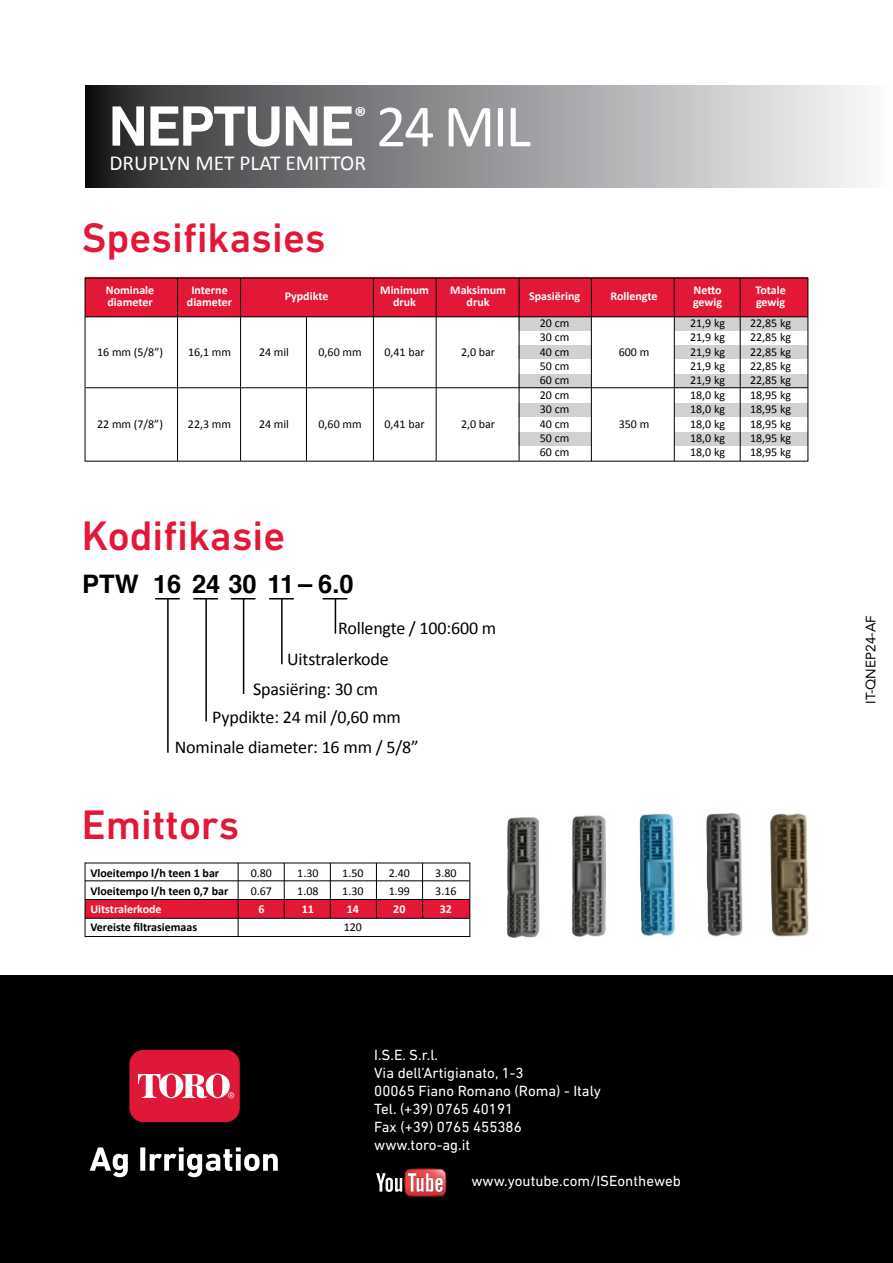
<style>
.page{position:relative;width:893px;height:1263px;background:#fff}
.page>*{position:absolute;margin:0;border:0;box-sizing:border-box;transform-origin:0 0}
.t1{font:60.45px "Calibri";color:#fff}
.t2{font:500 42px "DIN Next LT Pro";color:#e31837}
.t3{font:700 25.5px "Helvetica";color:#000}
.t4{font:700 23.4px "Calibri";color:#fff}
.t5{font:21.45px "Calibri";color:#fff}
.t6{font:18px/32px "Calibri";letter-spacing:-.01em;color:#000}
.t7{font:15px/18px "DIN Next LT Pro";color:#fff}
.t8{font:13.5px "Avenir";color:#000}
.t9{font:12px "Calibri";color:#000}
.t10{font:700 12px "Calibri";color:#fff}
.t11{font:700 12px "Calibri";color:#000}
</style>
<div class="page">
<div style="left:85px;top:899px;width:384px;height:19px;background:#e31837"></div>
<div style="left:85px;top:862px;width:385px;height:75px;border:1px solid #000"></div>
<div style="left:85px;top:278px;width:723px;height:39px;background:#e31837"></div>
<div style="left:674px;top:317px;width:134px;height:13px;background:#d2d0d0"></div>
<div style="left:674px;top:346px;width:134px;height:13px;background:#d2d0d0"></div>
<div style="left:674px;top:374px;width:134px;height:14px;background:#d2d0d0"></div>
<div style="left:674px;top:403px;width:134px;height:14px;background:#d2d0d0"></div>
<div style="left:674px;top:432px;width:134px;height:14px;background:#d2d0d0"></div>
<div style="left:519px;top:317px;width:72px;height:13px;background:#d2d0d0"></div>
<div style="left:519px;top:346px;width:72px;height:13px;background:#d2d0d0"></div>
<div style="left:519px;top:374px;width:72px;height:14px;background:#d2d0d0"></div>
<div style="left:519px;top:403px;width:72px;height:14px;background:#d2d0d0"></div>
<div style="left:519px;top:432px;width:72px;height:14px;background:#d2d0d0"></div>
<div style="left:0;top:976px;width:893px;height:287px;background:#000"></div>
<svg style="left:376px;top:1168px;width:70px;height:28px"></svg>
<div style="left:129px;top:1050px;width:111px;height:72px;background:#df1837;border-radius:14px"></div>
<svg style="left:138px;top:1073px;width:96px;height:25px"></svg>
<svg style="left:90px;top:1147px;width:38px;height:30px"></svg>
<div style="left:140px;top:1147px;width:5px;height:24px;background:#fff"></div>
<svg style="left:150px;top:1147px;width:128px;height:30px"></svg>
<img style="left:507px;top:813px;width:302px;height:125px">
<hr style="left:85px;top:316px;width:723px;height:1px;background:#000">
<hr style="left:86px;top:387px;width:722px;height:1px;background:#000">
<hr style="left:177px;top:278px;width:1px;height:183px;background:#000">
<hr style="left:240px;top:278px;width:1px;height:183px;background:#000">
<hr style="left:373px;top:278px;width:1px;height:183px;background:#000">
<hr style="left:306px;top:317px;width:1px;height:144px;background:#000">
<hr style="left:436px;top:278px;width:1px;height:183px;background:#000">
<hr style="left:519px;top:278px;width:1px;height:183px;background:#000">
<hr style="left:591px;top:279px;width:1px;height:182px;background:#000">
<hr style="left:674px;top:279px;width:1px;height:182px;background:#000">
<hr style="left:740px;top:279px;width:1px;height:182px;background:#000">
<hr style="left:167px;top:599px;width:2px;height:154px;background:#000">
<svg style="left:155px;top:598px;width:25px;height:1px"></svg>
<hr style="left:205px;top:599px;width:2px;height:122px;background:#000">
<svg style="left:193px;top:598px;width:25px;height:1px"></svg>
<hr style="left:243px;top:599px;width:1px;height:95px;background:#000">
<svg style="left:231px;top:598px;width:24px;height:1px"></svg>
<hr style="left:281px;top:599px;width:2px;height:65px;background:#000">
<svg style="left:269px;top:598px;width:25px;height:1px"></svg>
<hr style="left:335px;top:599px;width:1px;height:35px;background:#000">
<svg style="left:323px;top:598px;width:24px;height:1px"></svg>
<hr style="left:85px;top:880px;width:384px;height:1px;background:#000">
<hr style="left:85px;top:899px;width:384px;height:1px;background:#000">
<hr style="left:85px;top:918px;width:384px;height:1px;background:#000">
<hr style="left:238px;top:863px;width:1px;height:73px;background:#000">
<hr style="left:284px;top:863px;width:1px;height:55px;background:#000">
<hr style="left:330px;top:863px;width:1px;height:55px;background:#000">
<hr style="left:376px;top:863px;width:1px;height:55px;background:#000">
<hr style="left:422px;top:863px;width:1px;height:55px;background:#000">
<svg style="left:85px;top:85px;width:780px;height:102px;background:#97989a"></svg>
<svg style="left:112px;top:106px;width:32px;height:40px"></svg>
<svg style="left:150px;top:106px;width:130px;height:41px"></svg>
<svg style="left:286px;top:106px;width:31px;height:40px"></svg>
<svg style="left:324px;top:106px;width:28px;height:40px"></svg>
<h3 class="t4" style="left:354px;top:101px;width:13px">®</h3>
<h1 class="t1" style="left:376px;top:88px;width:156px">24 MIL</h1>
<h3 class="t5" style="left:109px;top:149px;width:258px">DRUPLYN MET PLAT EMITTOR</h3>
<h2 class="t2" style="left:82px;top:213px;width:245px">Spesifikasies</h2>
<p class="t10" style="left:694px;top:283px;width:30px">Netto</p>
<p class="t10" style="left:755px;top:283px;width:32px">Totale</p>
<p class="t10" style="left:106px;top:283px;width:50px">Nominale</p>
<p class="t10" style="left:191px;top:283px;width:38px">Interne</p>
<p class="t10" style="left:380px;top:283px;width:50px">Minimum</p>
<p class="t10" style="left:450px;top:283px;width:57px">Maksimum</p>
<p class="t10" style="left:285px;top:289px;width:45px">Pypdikte</p>
<p class="t10" style="left:529px;top:289px;width:53px">Spasiëring</p>
<p class="t10" style="left:611px;top:289px;width:49px">Rollengte</p>
<p class="t10" style="left:107px;top:295px;width:47px">diameter</p>
<p class="t10" style="left:187px;top:295px;width:47px">diameter</p>
<p class="t10" style="left:393px;top:295px;width:24px">druk</p>
<p class="t10" style="left:467px;top:295px;width:24px">druk</p>
<p class="t10" style="left:693px;top:295px;width:31px">gewig</p>
<p class="t10" style="left:756px;top:295px;width:31px">gewig</p>
<p class="t9" style="left:540px;top:315px;width:31px">20 cm</p>
<p class="t9" style="left:690px;top:315px;width:37px">21,9 kg</p>
<p class="t9" style="left:750px;top:315px;width:43px">22,85 kg</p>
<p class="t9" style="left:540px;top:330px;width:31px">30 cm</p>
<p class="t9" style="left:690px;top:330px;width:37px">21,9 kg</p>
<p class="t9" style="left:750px;top:330px;width:43px">22,85 kg</p>
<p class="t9" style="left:97px;top:344px;width:67px">16 mm (5/8”)</p>
<p class="t9" style="left:188px;top:344px;width:45px">16,1 mm</p>
<p class="t9" style="left:259px;top:344px;width:31px">24 mil</p>
<p class="t9" style="left:318px;top:344px;width:45px">0,60 mm</p>
<p class="t9" style="left:384px;top:344px;width:42px">0,41 bar</p>
<p class="t9" style="left:461px;top:344px;width:36px">2,0 bar</p>
<p class="t9" style="left:540px;top:344px;width:31px">40 cm</p>
<p class="t9" style="left:619px;top:344px;width:32px">600 m</p>
<p class="t9" style="left:690px;top:344px;width:37px">21,9 kg</p>
<p class="t9" style="left:750px;top:344px;width:43px">22,85 kg</p>
<p class="t9" style="left:540px;top:358px;width:31px">50 cm</p>
<p class="t9" style="left:690px;top:358px;width:37px">21,9 kg</p>
<p class="t9" style="left:750px;top:358px;width:43px">22,85 kg</p>
<p class="t9" style="left:540px;top:373px;width:31px">60 cm</p>
<p class="t9" style="left:690px;top:373px;width:37px">21,9 kg</p>
<p class="t9" style="left:750px;top:373px;width:43px">22,85 kg</p>
<p class="t9" style="left:540px;top:387px;width:31px">20 cm</p>
<p class="t9" style="left:690px;top:387px;width:37px">18,0 kg</p>
<p class="t9" style="left:750px;top:387px;width:43px">18,95 kg</p>
<p class="t9" style="left:540px;top:402px;width:31px">30 cm</p>
<p class="t9" style="left:690px;top:402px;width:37px">18,0 kg</p>
<p class="t9" style="left:750px;top:402px;width:43px">18,95 kg</p>
<p class="t9" style="left:97px;top:416px;width:67px">22 mm (7/8”)</p>
<p class="t9" style="left:188px;top:416px;width:45px">22,3 mm</p>
<p class="t9" style="left:259px;top:416px;width:31px">24 mil</p>
<p class="t9" style="left:318px;top:416px;width:45px">0,60 mm</p>
<p class="t9" style="left:384px;top:416px;width:42px">0,41 bar</p>
<p class="t9" style="left:461px;top:416px;width:36px">2,0 bar</p>
<p class="t9" style="left:540px;top:416px;width:31px">40 cm</p>
<p class="t9" style="left:619px;top:416px;width:32px">350 m</p>
<p class="t9" style="left:690px;top:416px;width:37px">18,0 kg</p>
<p class="t9" style="left:750px;top:416px;width:43px">18,95 kg</p>
<p class="t9" style="left:540px;top:430px;width:31px">50 cm</p>
<p class="t9" style="left:690px;top:430px;width:37px">18,0 kg</p>
<p class="t9" style="left:750px;top:430px;width:43px">18,95 kg</p>
<p class="t9" style="left:540px;top:445px;width:31px">60 cm</p>
<p class="t9" style="left:690px;top:445px;width:37px">18,0 kg</p>
<p class="t9" style="left:750px;top:445px;width:43px">18,95 kg</p>
<h2 class="t2" style="left:82px;top:512px;width:205px">Kodifikasie</h2>
<h3 class="t3" style="left:82px;top:564px;width:273px">PTW 16 24 30 11 – 6.0</h3>
<h3 class="t6" style="left:287px;top:612px;width:211px;text-indent:51px">Rollengte / 100:600 m<br>Uitstralerkode</h3>
<h3 class="t6" style="left:253px;top:673px;width:127px">Spasiëring: 30 cm</h3>
<h3 class="t6" style="left:212px;top:701px;width:190px">Pypdikte: 24 mil /0,60 mm</h3>
<h3 class="t6" style="left:175px;top:731px;width:245px">Nominale diameter: 16 mm / 5/8”</h3>
<h2 class="t2" style="left:82px;top:801px;width:159px">Emittors</h2>
<p class="t11" style="left:90px;top:865px;width:130px">Vloeitempo l/h teen 1 bar</p>
<p class="t9" style="left:251px;top:865px;width:23px">0.80</p>
<p class="t9" style="left:297px;top:865px;width:23px">1.30</p>
<p class="t9" style="left:342px;top:865px;width:23px">1.50</p>
<p class="t9" style="left:389px;top:865px;width:23px">2.40</p>
<p class="t9" style="left:435px;top:865px;width:23px">3.80</p>
<p class="t11" style="left:90px;top:883px;width:140px">Vloeitempo l/h teen 0,7 bar</p>
<p class="t9" style="left:251px;top:883px;width:23px">0.67</p>
<p class="t9" style="left:297px;top:883px;width:23px">1.08</p>
<p class="t9" style="left:342px;top:883px;width:23px">1.30</p>
<p class="t9" style="left:389px;top:883px;width:23px">1.99</p>
<p class="t9" style="left:435px;top:883px;width:23px">3.16</p>
<p class="t10" style="left:90px;top:901px;width:73px">Uitstralerkode</p>
<p class="t10" style="left:258px;top:901px;width:8px">6</p>
<p class="t10" style="left:302px;top:901px;width:14px">11</p>
<p class="t10" style="left:347px;top:901px;width:14px">14</p>
<p class="t10" style="left:393px;top:901px;width:14px">20</p>
<p class="t10" style="left:440px;top:901px;width:14px">32</p>
<p class="t11" style="left:90px;top:919px;width:108px">Vereiste filtrasiemaas</p>
<p class="t9" style="left:344px;top:919px;width:20px">120</p>
<p class="t7" style="left:374px;top:1046px;width:228px">I.S.E. S.r.l.<br>Via dell’Artigianato, 1-3<br>00065 Fiano Romano (Roma) - Italy<br>Tel. (+39) 0765 40191<br>Fax (+39) 0765 455386 www.toro-ag.it</p>
<p class="t7" style="left:471px;top:1172px;width:211px">www.youtube.com/ISEontheweb</p>
<p class="t8" style="left:863px;top:704px;width:90px;rotate:-90deg">IT-QNEP24-AF</p>
</div>
